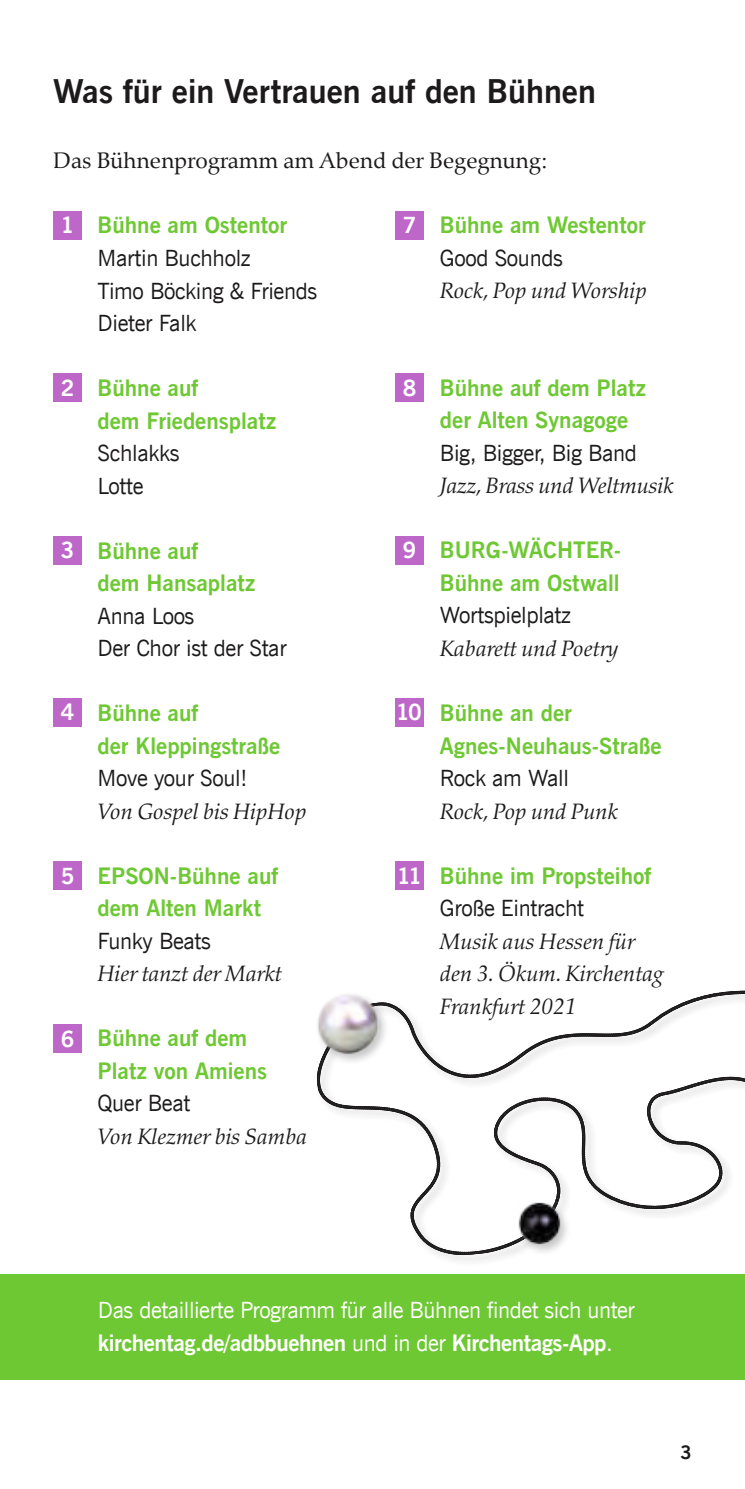
<style>
.page{position:relative;width:745px;height:1489px;background:#fff}
.page>*{position:absolute;margin:0;border:0;box-sizing:border-box;transform-origin:0 0}
.t1{font:32.5px "News Gothic Bd BT";color:#1c1a1b}
.t2{font:22.5px/32.5px "News Gothic Bd BT";color:#6ec833}
.t3{font:22.5px/32.5px "News Gothic BT";letter-spacing:-.015em;color:#1c1a1b}
.t4{font:italic 22.5px/32.5px "Palatino Nova";letter-spacing:-.015em;color:#1c1a1b}
.t5{font:22.5px "News Gothic Bd BT";letter-spacing:-.02em;color:#fff}
.t6{font:22.5px "News Gothic BT";letter-spacing:-.02em;color:#fff}
.t7{font:22.5px "Palatino Nova";letter-spacing:-.015em;color:#1c1a1b}
.t8{font:18.75px "News Gothic Bd BT";color:#1c1a1b}
.s1{font-family:"News Gothic BT"}
</style>
<div class="page">
<svg style="left:316px;top:990px;width:429px;height:264px"></svg>
<div style="left:0;top:1273px;width:744px;height:105px;background:#6ec833"></div>
<div style="left:395px;top:861px;width:28px;height:28px;background:#bd68c9"></div>
<div style="left:395px;top:536px;width:28px;height:28px;background:#bd68c9"></div>
<div style="left:395px;top:373px;width:28px;height:29px;background:#bd68c9"></div>
<div style="left:395px;top:211px;width:28px;height:28px;background:#bd68c9"></div>
<div style="left:395px;top:698px;width:28px;height:28px;background:#bd68c9"></div>
<div style="left:53px;top:861px;width:29px;height:28px;background:#bd68c9"></div>
<div style="left:53px;top:536px;width:29px;height:28px;background:#bd68c9"></div>
<div style="left:53px;top:373px;width:29px;height:29px;background:#bd68c9"></div>
<div style="left:53px;top:211px;width:29px;height:28px;background:#bd68c9"></div>
<div style="left:53px;top:698px;width:29px;height:28px;background:#bd68c9"></div>
<div style="left:53px;top:1024px;width:29px;height:28px;background:#bd68c9"></div>
<div style="left:315px;top:991px;width:74px;height:74px;background:#1c1a1b;opacity:.25"></div>
<img style="left:315px;top:991px;width:65px;height:64px">
<div style="left:516px;top:1200px;width:55px;height:55px;background:#1c1a1b;opacity:.25"></div>
<img style="left:517px;top:1201px;width:44px;height:43px">
<h1 class="t1" style="left:53px;top:70px;width:544px">Was für ein Vertrauen auf den Bühnen</h1>
<p class="t7" style="left:53px;top:148px;width:495px">Das Bühnenprogramm am Abend der Begegnung:</p>
<p class="t5" style="left:61px;top:210px;width:15px">1</p>
<p class="t2" style="left:97px;top:210px;width:191px">Bühne am Ostentor</p>
<p class="t3" style="left:97px;top:242px;width:221px">Martin Buchholz<br>Timo Böcking &amp; Friends<br>Dieter Falk</p>
<p class="t5" style="left:402px;top:210px;width:15px">7</p>
<p class="t2" style="left:439px;top:210px;width:207px">Bühne am Westentor</p>
<p class="t3" style="left:439px;top:242px;width:124px">Good Sounds</p>
<p class="t4" style="left:439px;top:275px;width:209px">Rock, Pop und Worship</p>
<p class="t5" style="left:61px;top:373px;width:15px">2</p>
<p class="t2" style="left:97px;top:372px;width:180px">Bühne auf<br>dem Friedensplatz</p>
<p class="t3" style="left:97px;top:437px;width:83px">Schlakks<br>Lotte</p>
<p class="t5" style="left:402px;top:373px;width:15px">8</p>
<p class="t2" style="left:439px;top:372px;width:207px">Bühne auf dem Platz der Alten Synagoge</p>
<p class="t3" style="left:439px;top:437px;width:198px">Big, Bigger, Big Band</p>
<p class="t4" style="left:439px;top:470px;width:235px">Jazz, Brass und Weltmusik</p>
<p class="t5" style="left:61px;top:535px;width:15px">3</p>
<p class="t2" style="left:97px;top:535px;width:159px">Bühne auf<br>dem Hansaplatz</p>
<p class="t3" style="left:97px;top:600px;width:190px">Anna Loos<br>Der Chor ist der Star</p>
<p class="t5" style="left:402px;top:535px;width:15px">9</p>
<p class="t2" style="left:439px;top:535px;width:182px">BURG-WÄCHTER-<br>Bühne am Ostwall</p>
<p class="t3" style="left:439px;top:599px;width:132px">Wortspielplatz</p>
<p class="t4" style="left:439px;top:632px;width:180px">Kabarett und Poetry</p>
<p class="t5" style="left:61px;top:697px;width:15px">4</p>
<p class="t2" style="left:97px;top:697px;width:184px">Bühne auf<br>der Kleppingstraße</p>
<p class="t3" style="left:97px;top:762px;width:151px">Move your Soul!</p>
<p class="t4" style="left:97px;top:795px;width:210px">Von Gospel bis HipHop</p>
<p class="t5" style="left:396px;top:697px;width:27px">10</p>
<p class="t2" style="left:439px;top:697px;width:223px">Bühne an der<br>Agnes-Neuhaus-Straße</p>
<p class="t3" style="left:439px;top:762px;width:130px">Rock am Wall</p>
<p class="t4" style="left:439px;top:795px;width:179px">Rock, Pop und Punk</p>
<p class="t5" style="left:61px;top:860px;width:15px">5</p>
<p class="t2" style="left:97px;top:860px;width:182px">EPSON-Bühne auf dem Alten Markt</p>
<p class="t3" style="left:97px;top:925px;width:115px">Funky Beats</p>
<p class="t4" style="left:97px;top:957px;width:186px">Hier tanzt der Markt</p>
<p class="t5" style="left:397px;top:860px;width:27px">11</p>
<p class="t2" style="left:439px;top:859px;width:213px">Bühne im Propsteihof</p>
<p class="t3" style="left:439px;top:892px;width:145px">Große Eintracht</p>
<p class="t4" style="left:439px;top:925px;width:225px">Musik aus Hessen für den 3. Ökum. Kirchentag<br>Frankfurt 2021</p>
<p class="t5" style="left:61px;top:1023px;width:15px">6</p>
<p class="t2" style="left:97px;top:1022px;width:171px">Bühne auf dem<br>Platz von Amiens</p>
<p class="t3" style="left:97px;top:1087px;width:94px">Quer Beat</p>
<p class="t4" style="left:97px;top:1120px;width:211px">Von Klezmer bis Samba</p>
<p class="t6" style="left:98px;top:1295px;width:538px">Das detaillierte Programm für alle Bühnen findet sich unter</p>
<p class="t5" style="left:98px;top:1327px;width:516px">kirchentag.de/adbbuehnen <span class="s1">und in der</span> Kirchentags-App<span class="s1">.</span></p>
<p class="t8" style="left:680px;top:1439px;width:13px">3</p>
</div>
